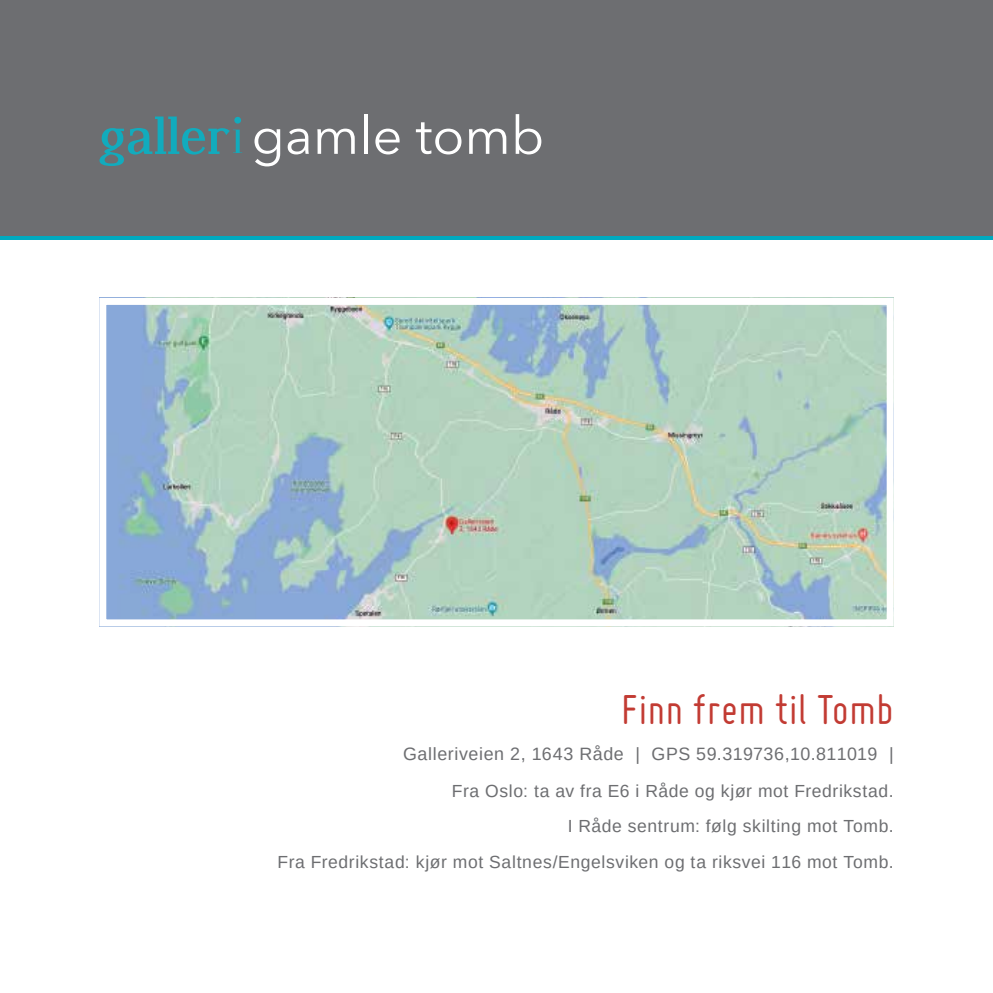
<style>
.page{position:relative;width:993px;height:993px;background:#fff}
.page>*{position:absolute;margin:0;border:0;box-sizing:border-box;transform-origin:0 0}
.t1{font:52.5px "Avenir Next";color:#fff}
.t2{font:45.5px "Miso";color:#c23b33}
.t3{font:17.85px "Arimo";letter-spacing:.03em;color:#6d6e71}
.t4{font:17.5px/35.9px "Arimo";letter-spacing:.035em;color:#6d6e71;text-align:right}
.s1{font-family:"Dustismo Roman";font-weight:700;color:#12abbd}
</style>
<div class="page">
<div style="left:0;top:0;width:992px;height:236px;background:#6d6e71"></div>
<hr style="left:0;top:236px;width:992px;height:4px;background:#00aabf">
<img style="left:107px;top:306px;width:778px;height:312px">
<div style="left:99px;top:298px;width:794px;height:328px;border:7px solid #fff"></div>
<h1 class="t1" style="left:99px;top:91px;width:446px"><span class="s1">galleri</span>gamle tomb</h1>
<h2 class="t2" style="left:621px;top:683px;width:274px">Finn frem til Tomb</h2>
<p class="t3" style="left:403px;top:742px;width:492px">Galleriveien 2, 1643 Råde | GPS 59.319736,10.811019 |</p>
<p class="t4" style="left:277px;top:772px;width:617px">Fra Oslo: ta av fra E6 i Råde og kjør mot Fredrikstad.<br>I Råde sentrum: følg skilting mot Tomb.<br>Fra Fredrikstad: kjør mot Saltnes/Engelsviken og ta riksvei 116 mot Tomb.</p>
</div>
